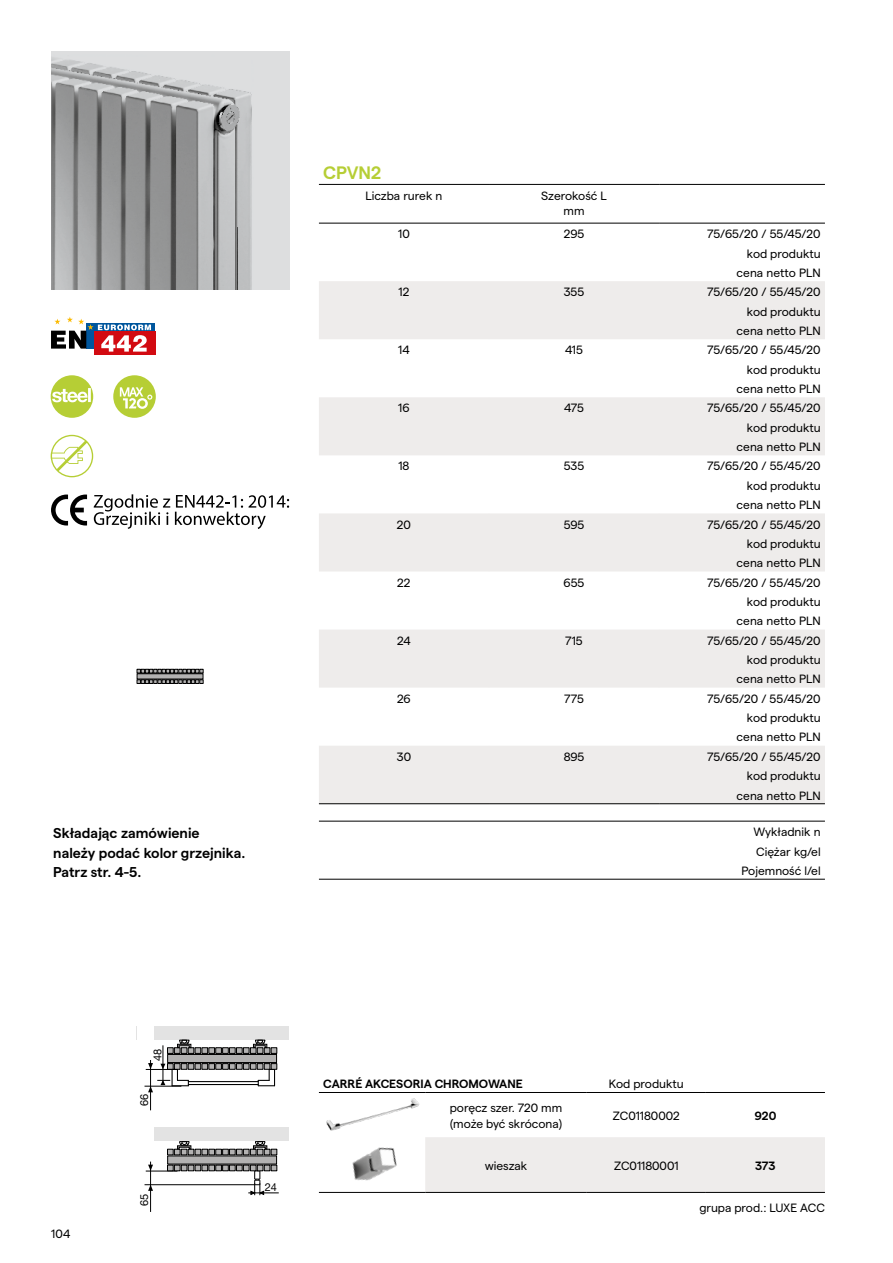
<style>
.page{position:relative;width:893px;height:1263px;background:#fff}
.page>*{position:absolute;margin:0;border:0;box-sizing:border-box;transform-origin:0 0}
.t1{font:600 18px "Matter";color:#b6ce35}
.t2{font:600 14.25px/19.5px "Matter";color:#000}
.t3{font:12px/19.4px "Matter";color:#000;text-align:right}
.t4{font:600 12px "Matter";letter-spacing:-.005em;color:#000}
.t5{font:11.1px "Helvetica Neue LT Pro";color:#000}
.t6{font:10.95px "Helvetica Neue LT Pro";color:#000}
</style>
<div class="page">
<div style="left:86px;top:324px;width:69px;height:25px;background:#00569d"></div>
<div style="left:94px;top:331px;width:61px;height:23px;background:#d20a11"></div>
<svg style="left:51px;top:317px;width:100px;height:35px"></svg>
<svg style="left:51px;top:494px;width:36px;height:31px"></svg>
<svg style="left:94px;top:494px;width:195px;height:35px"></svg>
<hr style="left:248px;top:1192px;width:31px;height:1px;background:#000">
<hr style="left:150px;top:1161px;width:1px;height:51px;background:#000">
<svg style="left:148px;top:1164px;width:5px;height:7px"></svg>
<svg style="left:148px;top:1185px;width:5px;height:6px"></svg>
<hr style="left:146px;top:1171px;width:31px;height:1px;background:#000">
<hr style="left:145px;top:1184px;width:110px;height:1px;background:#000">
<div style="left:168px;top:1156px;width:109px;height:8px;background:#b3b2b2"></div>
<svg style="left:167px;top:1165px;width:110px;height:30px"></svg>
<div style="left:155px;top:1127px;width:134px;height:14px;background:#e3e3e3"></div>
<svg style="left:167px;top:1141px;width:110px;height:14px"></svg>
<hr style="left:150px;top:1060px;width:1px;height:50px;background:#000">
<hr style="left:146px;top:1069px;width:31px;height:1px;background:#000">
<hr style="left:145px;top:1086px;width:36px;height:1px;background:#000">
<div style="left:168px;top:1054px;width:109px;height:8px;background:#b3b2b2"></div>
<div style="left:167px;top:1054px;width:110px;height:9px;border:1px solid #000"></div>
<div style="left:154px;top:1026px;width:135px;height:14px;background:#e3e3e3"></div>
<div style="left:167px;top:1047px;width:7px;height:7px;border:1px solid #000"></div>
<div style="left:174px;top:1047px;width:7px;height:7px;border:1px solid #000"></div>
<div style="left:181px;top:1047px;width:6px;height:7px;border:1px solid #000"></div>
<div style="left:188px;top:1047px;width:6px;height:7px;border:1px solid #000"></div>
<div style="left:195px;top:1047px;width:6px;height:7px;border:1px solid #000"></div>
<div style="left:201px;top:1047px;width:7px;height:7px;border:1px solid #000"></div>
<div style="left:208px;top:1047px;width:7px;height:7px;border:1px solid #000"></div>
<div style="left:215px;top:1047px;width:7px;height:7px;border:1px solid #000"></div>
<div style="left:222px;top:1047px;width:7px;height:7px;border:1px solid #000"></div>
<div style="left:229px;top:1047px;width:7px;height:7px;border:1px solid #000"></div>
<div style="left:236px;top:1047px;width:7px;height:7px;border:1px solid #000"></div>
<div style="left:243px;top:1047px;width:7px;height:7px;border:1px solid #000"></div>
<div style="left:250px;top:1047px;width:7px;height:7px;border:1px solid #000"></div>
<div style="left:257px;top:1047px;width:6px;height:7px;border:1px solid #000"></div>
<div style="left:264px;top:1047px;width:6px;height:7px;border:1px solid #000"></div>
<div style="left:271px;top:1047px;width:6px;height:7px;border:1px solid #000"></div>
<svg style="left:167px;top:1039px;width:110px;height:14px"></svg>
<hr style="left:163px;top:1045px;width:1px;height:39px;background:#000">
<svg style="left:148px;top:1063px;width:129px;height:29px"></svg>
<hr style="left:319px;top:821px;width:506px;height:1px;background:#000">
<hr style="left:319px;top:879px;width:506px;height:1px;background:#000">
<svg style="left:319px;top:281px;width:506px;height:522px;fill:#eeeceb"></svg>
<hr style="left:319px;top:223px;width:170px;height:1px;background:#000">
<hr style="left:489px;top:223px;width:170px;height:1px;background:#000">
<hr style="left:659px;top:223px;width:166px;height:1px;background:#000">
<hr style="left:319px;top:803px;width:170px;height:1px;background:#000">
<hr style="left:489px;top:803px;width:170px;height:1px;background:#000">
<hr style="left:659px;top:803px;width:166px;height:1px;background:#000">
<hr style="left:319px;top:184px;width:170px;height:1px;background:#000">
<hr style="left:489px;top:184px;width:170px;height:1px;background:#000">
<hr style="left:659px;top:184px;width:166px;height:1px;background:#000">
<img style="left:51px;top:51px;width:238px;height:238px">
<div style="left:137px;top:674px;width:66px;height:5px;background:#b3b2b2"></div>
<div style="left:137px;top:673px;width:66px;height:6px;border:1px solid #000"></div>
<svg style="left:137px;top:679px;width:66px;height:5px"></svg>
<svg style="left:137px;top:669px;width:66px;height:4px"></svg>
<svg style="left:51px;top:435px;width:42px;height:42px"></svg>
<div style="left:113px;top:375px;width:43px;height:43px;background:#b6ce35;border-radius:50%"></div>
<svg style="left:120px;top:387px;width:32px;height:22px"></svg>
<svg style="left:51px;top:375px;width:42px;height:43px"></svg>
<div style="left:425px;top:1137px;width:400px;height:55px;background:#eeeceb"></div>
<hr style="left:319px;top:1092px;width:106px;height:1px;background:#000">
<hr style="left:425px;top:1092px;width:162px;height:1px;background:#000">
<hr style="left:587px;top:1092px;width:119px;height:1px;background:#000">
<hr style="left:706px;top:1092px;width:119px;height:1px;background:#000">
<hr style="left:319px;top:1192px;width:106px;height:1px;background:#000">
<hr style="left:425px;top:1192px;width:162px;height:1px;background:#000">
<hr style="left:587px;top:1192px;width:119px;height:1px;background:#000">
<hr style="left:706px;top:1192px;width:119px;height:1px;background:#000">
<img style="left:326px;top:1098px;width:94px;height:33px">
<img style="left:352px;top:1147px;width:45px;height:34px">
<p class="t2" style="left:53px;top:822px;width:194px">Składając zamówienie należy podać kolor grzejnika.<br>Patrz str. 4-5.</p>
<h1 class="t1" style="left:323px;top:160px;width:60px">CPVN2</h1>
<p class="t3" style="left:365px;top:185px;width:78px">Liczba rurek n</p>
<p class="t3" style="left:541px;top:186px;width:67px;line-height:15.6px;text-align:center">Szerokość L mm</p>
<p class="t3" style="left:398px;top:223px;width:13px">10</p>
<p class="t3" style="left:564px;top:223px;width:22px">295</p>
<p class="t3" style="left:707px;top:223px;width:115px">75/65/20 / 55/45/20 kod produktu<br>cena netto PLN</p>
<p class="t3" style="left:398px;top:281px;width:12px">12</p>
<p class="t3" style="left:564px;top:281px;width:22px">355</p>
<p class="t3" style="left:707px;top:281px;width:115px">75/65/20 / 55/45/20 kod produktu<br>cena netto PLN</p>
<p class="t3" style="left:398px;top:339px;width:13px">14</p>
<p class="t3" style="left:565px;top:339px;width:19px">415</p>
<p class="t3" style="left:707px;top:339px;width:115px">75/65/20 / 55/45/20 kod produktu<br>cena netto PLN</p>
<p class="t3" style="left:398px;top:397px;width:13px">16</p>
<p class="t3" style="left:564px;top:397px;width:21px">475</p>
<p class="t3" style="left:707px;top:397px;width:115px">75/65/20 / 55/45/20 kod produktu<br>cena netto PLN</p>
<p class="t3" style="left:398px;top:456px;width:13px">18</p>
<p class="t3" style="left:564px;top:456px;width:22px">535</p>
<p class="t3" style="left:707px;top:456px;width:115px">75/65/20 / 55/45/20 kod produktu<br>cena netto PLN</p>
<p class="t3" style="left:397px;top:514px;width:16px">20</p>
<p class="t3" style="left:564px;top:514px;width:22px">595</p>
<p class="t3" style="left:707px;top:514px;width:115px">75/65/20 / 55/45/20 kod produktu<br>cena netto PLN</p>
<p class="t3" style="left:397px;top:572px;width:15px">22</p>
<p class="t3" style="left:564px;top:572px;width:22px">655</p>
<p class="t3" style="left:707px;top:572px;width:115px">75/65/20 / 55/45/20 kod produktu<br>cena netto PLN</p>
<p class="t3" style="left:397px;top:630px;width:15px">24</p>
<p class="t3" style="left:565px;top:630px;width:19px">715</p>
<p class="t3" style="left:707px;top:630px;width:115px">75/65/20 / 55/45/20 kod produktu<br>cena netto PLN</p>
<p class="t3" style="left:397px;top:688px;width:15px">26</p>
<p class="t3" style="left:564px;top:688px;width:21px">775</p>
<p class="t3" style="left:707px;top:688px;width:115px">75/65/20 / 55/45/20 kod produktu<br>cena netto PLN</p>
<p class="t3" style="left:397px;top:746px;width:16px">30</p>
<p class="t3" style="left:564px;top:746px;width:22px">895</p>
<p class="t3" style="left:707px;top:746px;width:115px">75/65/20 / 55/45/20 kod produktu<br>cena netto PLN</p>
<p class="t3" style="left:741px;top:821px;width:81px">Wykładnik n<br>Ciężar kg/el<br>Pojemność l/el</p>
<p class="t3" style="left:51px;top:1223px;width:21px">104</p>
<p class="t5" style="left:151px;top:1061px;width:14px;rotate:-90deg">48</p>
<p class="t5" style="left:137px;top:1106px;width:14px;rotate:-90deg">66</p>
<p class="t5" style="left:137px;top:1206px;width:14px;rotate:-90deg">65</p>
<p class="t6" style="left:265px;top:1181px;width:14px">24</p>
<p class="t4" style="left:323px;top:1075px;width:201px">CARRÉ AKCESORIA CHROMOWANE</p>
<p class="t3" style="left:609px;top:1073px;width:76px">Kod produktu</p>
<p class="t3" style="left:450px;top:1099px;width:114px;line-height:15.6px;text-align:left">poręcz szer. 720 mm (może być skrócona)</p>
<p class="t3" style="left:613px;top:1105px;width:69px">ZC01180002</p>
<p class="t4" style="left:754px;top:1107px;width:23px">920</p>
<p class="t3" style="left:485px;top:1155px;width:44px">wieszak</p>
<p class="t3" style="left:614px;top:1155px;width:66px">ZC01180001</p>
<p class="t4" style="left:755px;top:1157px;width:22px">373</p>
<p class="t3" style="left:699px;top:1197px;width:127px">grupa prod.: LUXE ACC</p>
</div>
